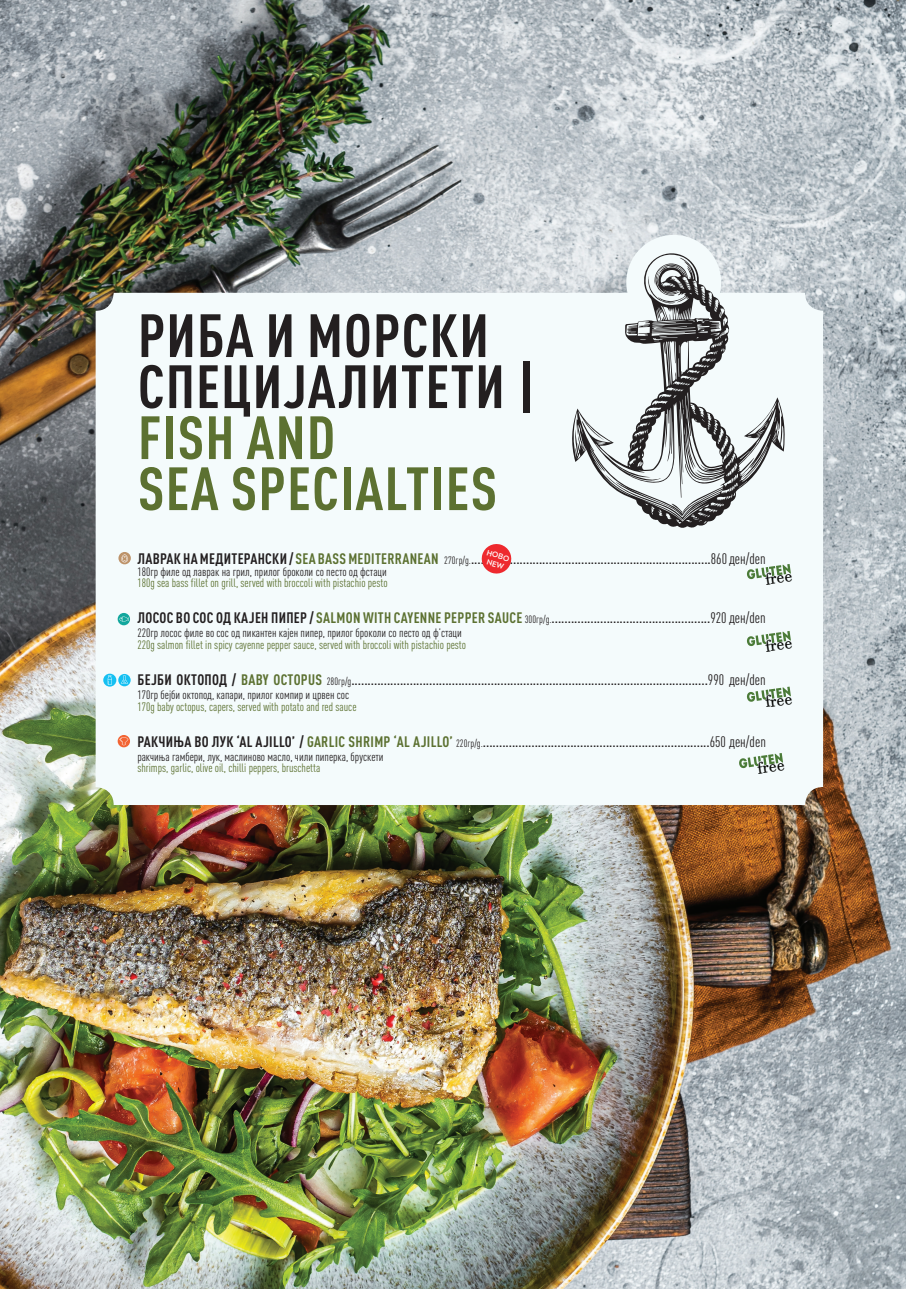
<style>
.page{position:relative;width:906px;height:1289px;background:#fff}
.page>*{position:absolute;margin:0;border:0;box-sizing:border-box;transform-origin:0 0}
.t1{font:700 condensed 60px "DIN Pro";letter-spacing:.02em;color:#231f20}
.t2{font:700 condensed 60px "DIN Pro";letter-spacing:.02em;color:#5c7131}
.t3{font:16.8px "Javanese Text";color:#040503}
.t4{font:500 condensed 15px "DIN Pro";color:#231f20}
.t5{font:condensed 12px "DIN Pro";color:#5c7131}
.t6{font:condensed 12px "DIN Pro";color:#231f20}
.t7{font:7.8px "Intro";color:#fff}
.s1{font-weight:700}
.s2{font-weight:700;color:#5c7131}
.s3{font-weight:400;font-size:10.5px}
.s4{font-weight:400}
</style>
<div class="page">
<img style="left:0;top:0;width:906px;height:1288px">
<div style="left:626px;top:235px;width:95px;height:95px;background:#f4fbfc;border-radius:50%"></div>
<div style="left:96px;top:293px;width:727px;height:512px;background:#f4fbfc;border-radius:18px"></div>
<svg style="left:747px;top:631px;width:44px;height:15px"></svg>
<svg style="left:747px;top:564px;width:44px;height:15px"></svg>
<svg style="left:746px;top:686px;width:45px;height:16px"></svg>
<svg style="left:739px;top:753px;width:44px;height:15px"></svg>
<svg style="left:118px;top:613px;width:12px;height:12px"></svg>
<svg style="left:119px;top:616px;width:10px;height:5px"></svg>
<svg style="left:570px;top:247px;width:215px;height:281px"></svg>
<svg style="left:616px;top:482px;width:66px;height:34px"></svg>
<svg style="left:647px;top:276px;width:28px;height:28px"></svg>
<svg style="left:118px;top:735px;width:12px;height:12px"></svg>
<svg style="left:119px;top:737px;width:9px;height:8px"></svg>
<svg style="left:118px;top:674px;width:13px;height:12px"></svg>
<svg style="left:121px;top:675px;width:7px;height:9px"></svg>
<svg style="left:103px;top:673px;width:13px;height:13px"></svg>
<svg style="left:108px;top:675px;width:4px;height:10px"></svg>
<svg style="left:118px;top:552px;width:13px;height:12px"></svg>
<svg style="left:121px;top:554px;width:7px;height:8px"></svg>
<svg style="left:481px;top:544px;width:31px;height:30px"></svg>
<p class="t1" style="left:138px;top:290px;width:352px">РИБА И МОРСКИ</p>
<p class="t1" style="left:138px;top:341px;width:399px">СПЕЦИЈАЛИТЕТИ |</p>
<p class="t2" style="left:138px;top:392px;width:199px">FISH AND</p>
<p class="t2" style="left:138px;top:443px;width:361px">SEA SPECIALTIES</p>
<p class="t7" style="left:488px;top:547px;width:25px;rotate:17deg">НОВО</p>
<p class="t4" style="left:137px;top:547px;width:630px"><span class="s1">ЛАВРАК НА МЕДИТЕРАНСКИ /</span> <span class="s2">SEA BASS MEDITERRANEAN</span> <span class="s3">270гр/g.</span>..........................................................................<span class="s4">860ден/den</span></p>
<p class="t6" style="left:137px;top:562px;width:251px">180гр филе од лаврак на грил, прилог броколи со песто од фстаци</p>
<p class="t5" style="left:137px;top:574px;width:252px">180g sea bass fillet on grill, served with broccoli with pistachio pesto</p>
<p class="t4" style="left:137px;top:606px;width:630px"><span class="s1">ЛОСОС ВО СОС ОД КАЈЕН ПИПЕР /</span> <span class="s2">SALMON WITH CAYENNE PEPPER SAUCE</span> <span class="s3">300гр/g.</span>.................................................<span class="s4">920 ден/den</span></p>
<p class="t6" style="left:137px;top:624px;width:326px">220гр лосос филе во сос од пикантен кајен пипер, прилог броколи со песто од ф’стаци</p>
<p class="t5" style="left:137px;top:636px;width:330px">220g salmon fillet in spicy cayenne pepper sauce, served with broccoli with pistachio pesto</p>
<p class="t4" style="left:137px;top:668px;width:630px"><span class="s1">БЕЈБИ ОКТОПОД /</span> <span class="s2">BABY OCTOPUS</span> <span class="s3">280гр/g</span>..............................................................................................................<span class="s4">990 ден/den</span></p>
<p class="t6" style="left:137px;top:686px;width:213px">170гр бејби октопод, капари, прилог компир и црвен сос</p>
<p class="t5" style="left:137px;top:697px;width:221px">170g baby octopus, capers, served with potato and red sauce</p>
<p class="t4" style="left:137px;top:730px;width:630px"><span class="s1">РАКЧИЊА ВО ЛУК ‘AL AJILLO’ /</span> <span class="s2">GARLIC SHRIMP ‘AL AJILLO’</span> <span class="s3">220гр/g.</span>......................................................................<span class="s4">650 ден/den</span></p>
<p class="t6" style="left:137px;top:748px;width:248px">ракчиња гамбери, лук, маслиново масло, чили пиперка, брускети</p>
<p class="t5" style="left:137px;top:759px;width:184px">shrimps, garlic, olive oil, chilli peppers, bruschetta</p>
<p class="t3" style="left:764px;top:569px;width:29px;rotate:-8deg">free</p>
<p class="t3" style="left:764px;top:636px;width:29px;rotate:-8deg">free</p>
<p class="t3" style="left:764px;top:692px;width:29px;rotate:-8deg">free</p>
<p class="t3" style="left:756px;top:758px;width:29px;rotate:-8deg">free</p>
</div>
